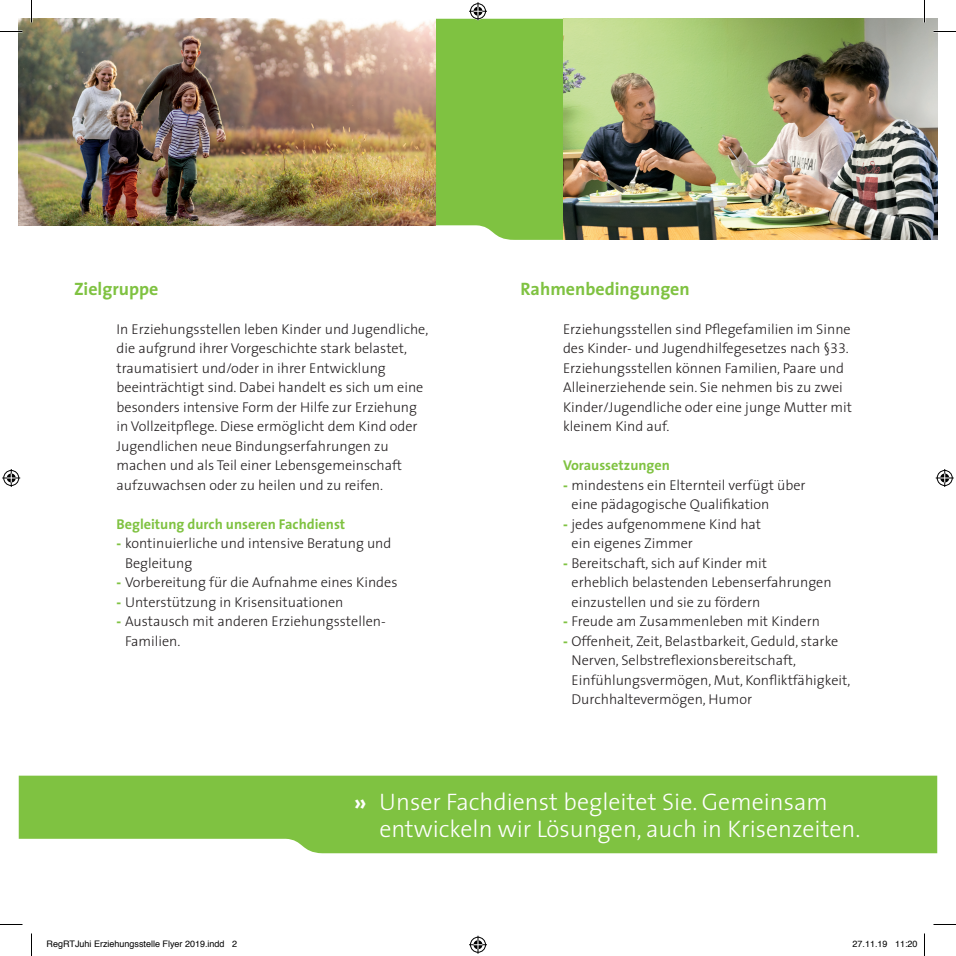
<style>
.page{position:relative;width:956px;height:956px;background:#fff}
.page>*{position:absolute;margin:0;border:0;box-sizing:border-box;transform-origin:0 0}
.Innenteil_-_Zitat{font:300 24px/27px "The Sans";color:#fff}
.Innenteil_-_Überschr{font:700 18px "The Sans";color:#7fc241}
.Innenteil_-_Fließtex{font:300 14.25px/19.5px "The Sans";color:#231f20}
.Innenteil_-_Fließtex-2{font:700 14.25px "The Sans";color:#7fc241}
.t1{font:9px "Helvetica";color:#000}
.s1{font-weight:800;color:#7fc241}
.s2{font-family:"The Sans Light Expert";font-weight:400}
.s3{font-weight:700}
</style>
<div class="page">
<div style="left:19px;top:776px;width:918px;height:77px;background:#7fc241"></div>
<img style="left:19px;top:19px;width:416px;height:206px">
<img style="left:563px;top:19px;width:374px;height:221px">
<hr style="left:923px;top:0;width:2px;height:23px;background:#fff">
<svg style="left:0;top:31px;width:22px;height:1px"></svg>
<svg style="left:933px;top:31px;width:23px;height:1px"></svg>
<svg style="left:0;top:924px;width:22px;height:1px"></svg>
<svg style="left:933px;top:924px;width:23px;height:1px"></svg>
<svg style="left:31px;top:0;width:1px;height:23px"></svg>
<svg style="left:31px;top:933px;width:1px;height:23px"></svg>
<svg style="left:924px;top:0;width:1px;height:23px"></svg>
<svg style="left:924px;top:933px;width:1px;height:23px"></svg>
<svg style="left:435px;top:2px;width:128px;height:238px;background:#8bc653"></svg>
<svg style="left:469px;top:936px;width:18px;height:18px"></svg>
<svg style="left:2px;top:469px;width:18px;height:18px"></svg>
<svg style="left:936px;top:469px;width:18px;height:18px"></svg>
<p class="Innenteil_-_Überschr" style="left:74px;top:277px;width:86px">Zielgruppe</p>
<p class="Innenteil_-_Überschr" style="left:520px;top:277px;width:171px">Rahmenbedingungen</p>
<p class="Innenteil_-_Fließtex" style="left:117px;top:319px;width:313px">In Erziehungsstellen leben Kinder und Jugendliche, die aufgrund ihrer Vorgeschichte stark belastet, traumatisiert und/oder in ihrer Entwicklung beeinträchtigt sind. Dabei handelt es sich um eine besonders intensive Form der Hilfe zur Erziehung in Vollzeitpflege. Diese ermöglicht dem Kind oder Jugendlichen neue Bindungserfahrungen zu machen und als Teil einer Lebensgemeinschaft aufzuwachsen oder zu heilen und zu reifen.</p>
<p class="Innenteil_-_Fließtex-2" style="left:117px;top:515px;width:230px">Begleitung durch unseren Fachdienst</p>
<p class="Innenteil_-_Fließtex" style="left:125px;top:534px;width:268px;text-indent:-9px"><span class="s1">-</span> kontinuierliche und intensive Beratung und<br>Begleitung</p>
<p class="Innenteil_-_Fließtex" style="left:117px;top:573px;width:282px"><span class="s1">-</span> Vorbereitung für die Aufnahme eines Kindes</p>
<p class="Innenteil_-_Fließtex" style="left:117px;top:592px;width:228px"><span class="s1">-</span> Unterstützung in Krisensituationen</p>
<p class="Innenteil_-_Fließtex" style="left:125px;top:612px;width:262px;text-indent:-9px"><span class="s1">-</span> Austausch mit anderen Erziehungsstellen-<br>Familien.</p>
<p class="Innenteil_-_Fließtex" style="left:563px;top:319px;width:291px">Erziehungsstellen sind Pflegefamilien im Sinne des Kinder- und Jugendhilfegesetzes nach §<span class="s2">33</span>.<br>Erziehungsstellen können Familien, Paare und Alleinerziehende sein. Sie nehmen bis zu zwei Kinder/Jugendliche oder eine junge Mutter mit kleinem Kind auf.</p>
<p class="Innenteil_-_Fließtex-2" style="left:563px;top:456px;width:108px">Voraussetzungen</p>
<p class="Innenteil_-_Fließtex" style="left:572px;top:475px;width:236px;text-indent:-9px"><span class="s1">-</span> mindestens ein Elternteil verfügt über eine pädagogische Qualifikation</p>
<p class="Innenteil_-_Fließtex" style="left:572px;top:514px;width:191px;text-indent:-9px"><span class="s1">-</span> jedes aufgenommene Kind hat ein eigenes Zimmer</p>
<p class="Innenteil_-_Fließtex" style="left:572px;top:553px;width:262px;text-indent:-9px"><span class="s1">-</span> Bereitschaft, sich auf Kinder mit<br>erheblich belastenden Lebenserfahrungen einzustellen und sie zu fördern</p>
<p class="Innenteil_-_Fließtex" style="left:563px;top:612px;width:258px"><span class="s1">-</span> Freude am Zusammenleben mit Kindern</p>
<p class="Innenteil_-_Fließtex" style="left:572px;top:631px;width:280px;text-indent:-9px"><span class="s1">-</span> Offenheit, Zeit, Belastbarkeit, Geduld, starke Nerven, Selbstreflexionsbereitschaft, Einfühlungsvermögen, Mut, Konfliktfähigkeit, Durchhaltevermögen, Humor</p>
<p class="Innenteil_-_Zitat" style="left:379px;top:789px;width:483px;text-indent:-26px"><span class="s3">»</span> Unser Fachdienst begleitet Sie. Gemeinsam entwickeln wir Lösungen, auch in Krisenzeiten.</p>
<p class="t1" style="left:46px;top:937px;width:192px">RegRTJuhi Erziehungsstelle Flyer 2019.indd 2</p>
<p class="t1" style="left:852px;top:937px;width:67px">27.11.19 11:20</p>
</div>
